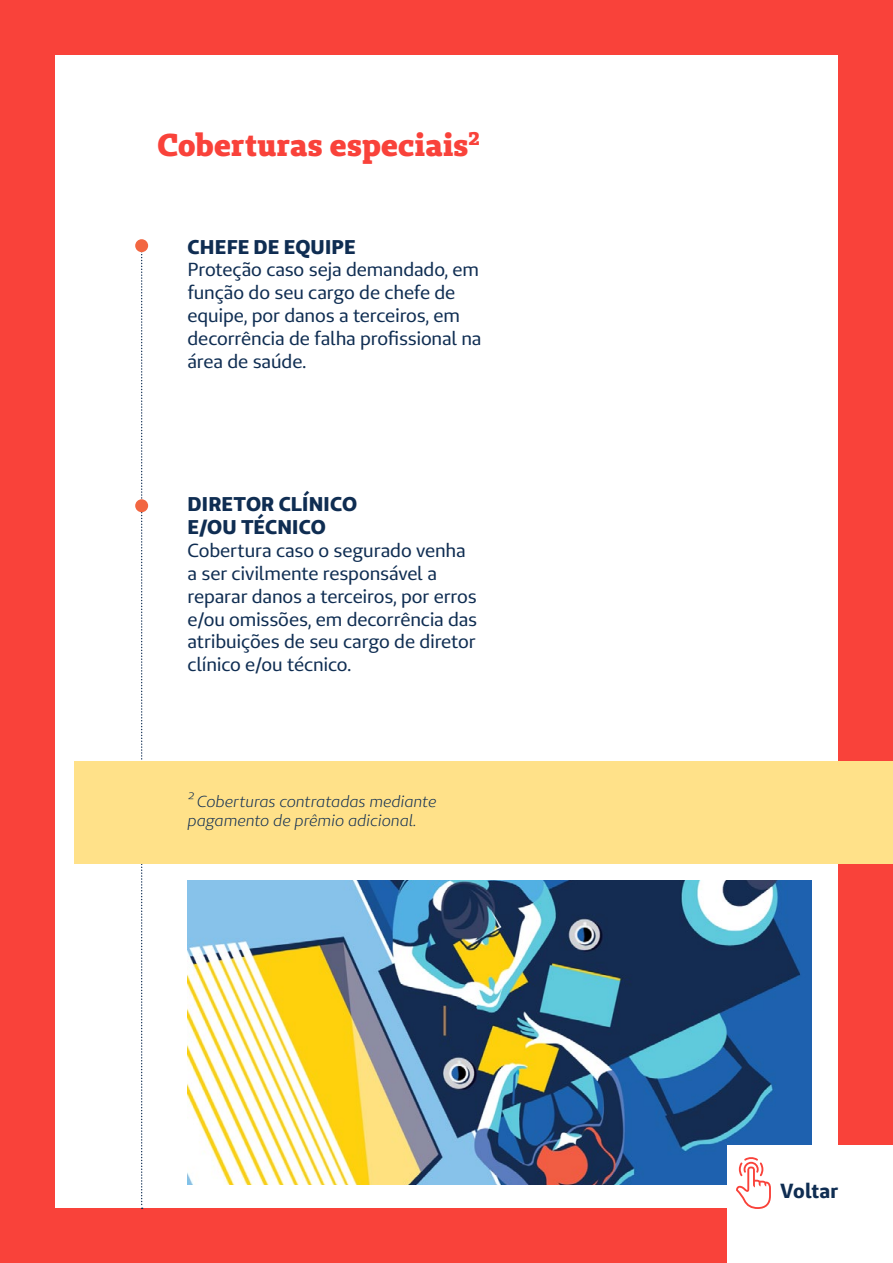
<style>
.page{position:relative;width:893px;height:1263px;background:#fff}
.page>*{position:absolute;margin:0;border:0;box-sizing:border-box;transform-origin:0 0}
.t1{font:800 31.5px "Unimed Slab";letter-spacing:.005em;color:#f9423a}
.t2{font:700 20.4px "Unimed Sans";letter-spacing:.005em;color:#0f2d52}
.t3{font:800 19.8px/22.8px "Unimed Sans";letter-spacing:.01em;color:#0f2d52}
.t4{font:18.9px/22.8px "Unimed Sans";letter-spacing:-.005em;color:#0f2d52}
.t5{font:italic 15.9px/19px "Unimed Sans";letter-spacing:-.005em;color:#0f2d52}
</style>
<div class="page">
<div style="left:0;top:1209px;width:893px;height:54px;background:#f9423a"></div>
<div style="left:839px;top:0;width:54px;height:1263px;background:#f9423a"></div>
<img style="left:187px;top:880px;width:624px;height:304px">
<div style="left:727px;top:1145px;width:166px;height:118px;background:#fff"></div>
<div style="left:0;top:0;width:893px;height:54px;background:#f9423a"></div>
<div style="left:0;top:0;width:54px;height:1263px;background:#f9423a"></div>
<svg style="left:141px;top:252px;width:2px;height:957px"></svg>
<div style="left:135px;top:239px;width:13px;height:13px;background:#f26641;border-radius:50%"></div>
<div style="left:135px;top:499px;width:13px;height:13px;background:#f26641;border-radius:50%"></div>
<div style="left:74px;top:762px;width:819px;height:102px;background:#ffe189"></div>
<svg style="left:736px;top:1157px;width:35px;height:52px"></svg>
<h1 class="t1" style="left:157px;top:124px;width:323px">Coberturas especiais<sup>2</sup></h1>
<p class="t3" style="left:188px;top:235px;width:169px">CHEFE DE EQUIPE</p>
<p class="t4" style="left:187px;top:258px;width:295px">Proteção caso seja demandado, em função do seu cargo de chefe de equipe, por danos a terceiros, em decorrência de falha profissional na área de saúde.</p>
<p class="t3" style="left:188px;top:492px;width:171px">DIRETOR CLÍNICO<br>E/OU TÉCNICO</p>
<p class="t4" style="left:187px;top:539px;width:291px">Cobertura caso o segurado venha a ser civilmente responsável a reparar danos a terceiros, por erros e/ou omissões, em decorrência das atribuições de seu cargo de diretor clínico e/ou técnico.</p>
<p class="t5" style="left:187px;top:792px;width:250px">² Coberturas contratadas mediante pagamento de prêmio adicional.</p>
<p class="t2" style="left:780px;top:1178px;width:60px">Voltar</p>
</div>
